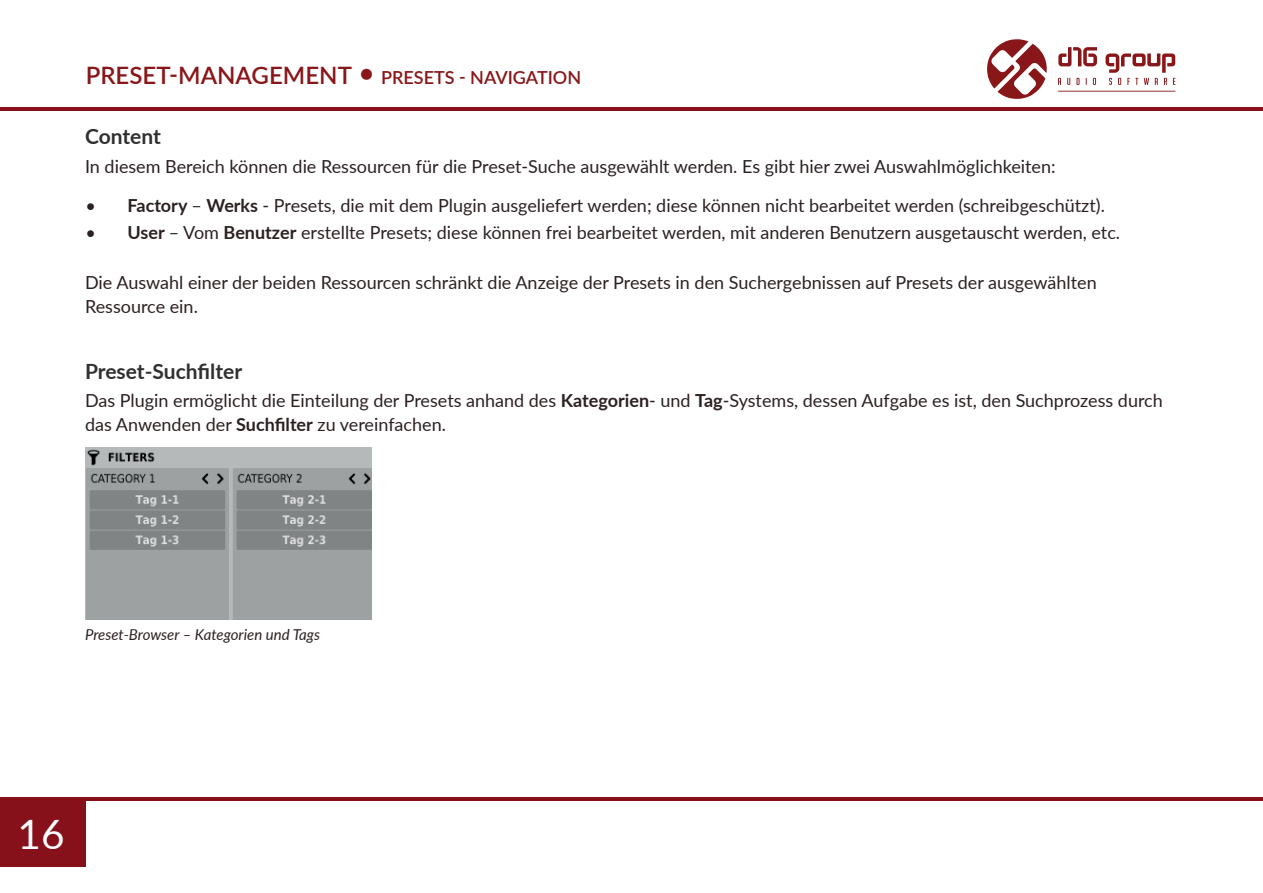
<style>
.page{position:relative;width:1263px;height:893px;background:#fff}
.page>*{position:absolute;margin:0;border:0;box-sizing:border-box;transform-origin:0 0}
.t1{font:40.5px "Lato";color:#fff}
.t2{font:700 21px "Lato";letter-spacing:-.005em;color:#312f30}
.t3{font:18px/24px "Lato";color:#2c2021}
.t4{font:600 18px "Lato";color:#891618}
.t5{font:italic 15px "Lato";color:#2c2021}
.s1{font-size:24px}
.s2{font-size:27px}
.s3{font-weight:700}
</style>
<div class="page">
<hr style="left:1262px;top:21px;width:1px;height:88px;background:#86111a">
<div style="left:0;top:798px;width:86px;height:69px;background:#86111a"></div>
<hr style="left:0;top:797px;width:1263px;height:3px;background:#86111a">
<hr style="left:0;top:108px;width:1263px;height:3px;background:#86111a">
<hr style="left:1262px;top:798px;width:1px;height:67px;background:#86111a">
<svg style="left:1058px;top:47px;width:117px;height:45px"></svg>
<svg style="left:987px;top:39px;width:60px;height:60px"></svg>
<img style="left:85px;top:448px;width:287px;height:172px">
<p class="t4" style="left:86px;top:64px;width:497px"><span class="s1">PRESET-MANAGEMENT</span> <span class="s2">•</span> PRESETS - NAVIGATION</p>
<p class="t2" style="left:85px;top:121px;width:77px">Content</p>
<p class="t3" style="left:85px;top:153px;width:972px">In diesem Bereich können die Ressourcen für die Preset-Suche ausgewählt werden. Es gibt hier zwei Auswahlmöglichkeiten:</p>
<p class="t3" style="left:86px;top:193px;width:1021px">• <span class="s3">Factory</span> – <span class="s3">Werks</span> - Presets, die mit dem Plugin ausgeliefert werden; diese können nicht bearbeitet werden (schreibgeschützt).</p>
<p class="t3" style="left:86px;top:220px;width:1036px">• <span class="s3">User</span> – Vom <span class="s3">Benutzer</span> erstellte Presets; diese können frei bearbeitet werden, mit anderen Benutzern ausgetauscht werden, etc.</p>
<p class="t3" style="left:85px;top:269px;width:1013px">Die Auswahl einer der beiden Ressourcen schränkt die Anzeige der Presets in den Suchergebnissen auf Presets der ausgewählten<br>Ressource ein.</p>
<p class="t2" style="left:85px;top:356px;width:159px">Preset-Suchfilter</p>
<p class="t3" style="left:85px;top:388px;width:1079px">Das Plugin ermöglicht die Einteilung der Presets anhand des <span class="s3">Kategorien</span>- und <span class="s3">Tag</span>-Systems, dessen Aufgabe es ist, den Suchprozess durch das Anwenden der <span class="s3">Suchfilter</span> zu vereinfachen.</p>
<p class="t5" style="left:85px;top:624px;width:237px">Preset-Browser – Kategorien und Tags</p>
<h1 class="t1" style="left:18px;top:805px;width:48px">16</h1>
</div>
